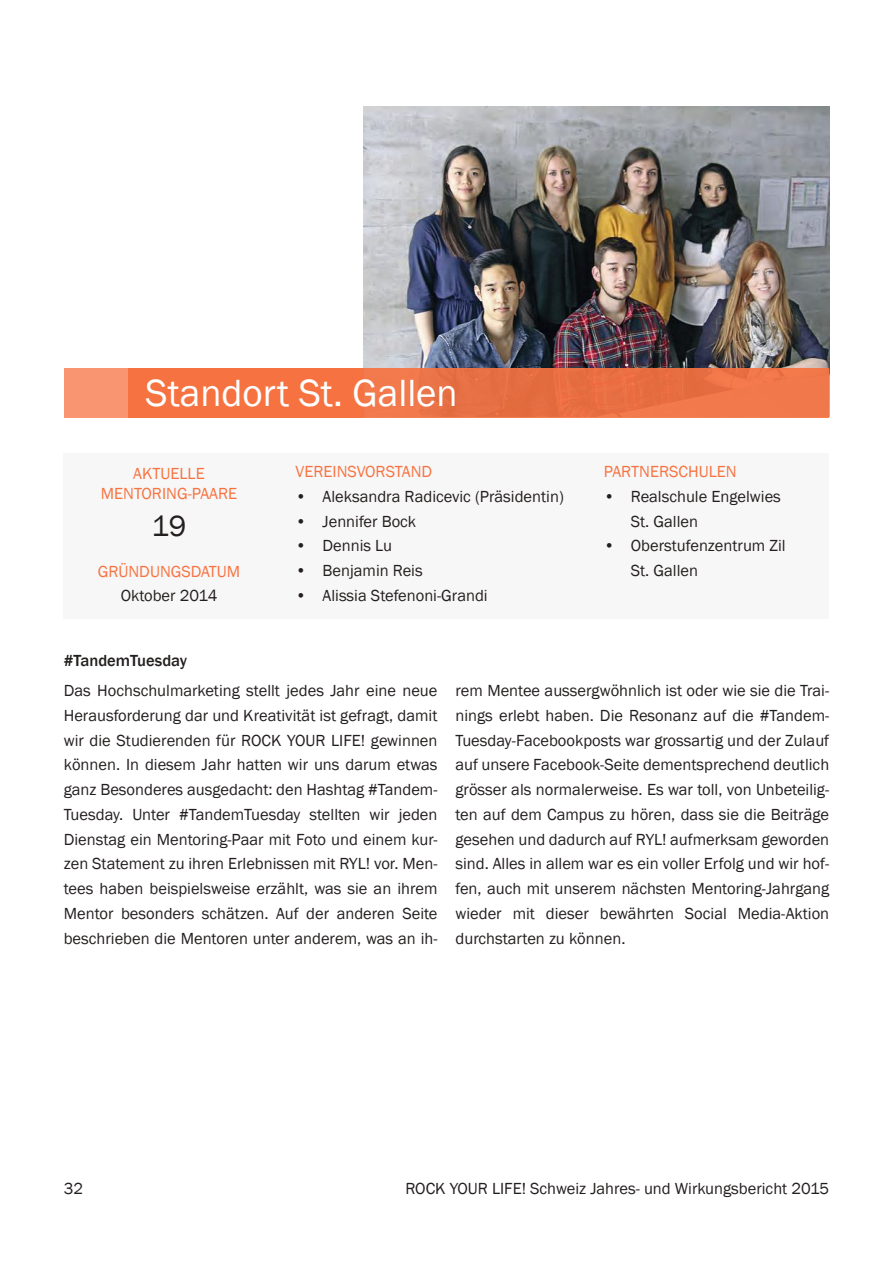
<style>
.page{position:relative;width:893px;height:1263px;background:#fff}
.page>*{position:absolute;margin:0;border:0;box-sizing:border-box;transform-origin:0 0}
.t1{font:39px "Franklin Gothic";color:#fff}
.t2{font:30px "Franklin Gothic";color:#241f1f}
.t3{font:16.5px/24.8px "Franklin Gothic";color:#241f1f;text-align:justify}
.t4{font:16.5px/19.5px "Franklin Gothic";color:#f67341;text-align:center}
.t5{font:500 16.5px "Franklin Gothic";color:#241f1f}
</style>
<div class="page">
<div style="left:64px;top:453px;width:765px;height:166px;background:#f8f7f7"></div>
<img style="left:364px;top:106px;width:465px;height:262px">
<div style="left:128px;top:368px;width:236px;height:49px;background:#f67341"></div>
<div style="left:289px;top:368px;width:540px;height:49px;background:#ef7344"></div>
<div style="left:64px;top:368px;width:64px;height:50px;background:#f99570"></div>
<h1 class="t1" style="left:146px;top:369px;width:314px">Standort St. Gallen</h1>
<p class="t4" style="left:101px;top:464px;width:138px">AKTUELLE<br>MENTORING-PAARE</p>
<h2 class="t2" style="left:152px;top:508px;width:36px">19</h2>
<p class="t4" style="left:98px;top:562px;width:144px">GRÜNDUNGSDATUM</p>
<p class="t3" style="left:121px;top:584px;width:98px">Oktober 2014</p>
<p class="t5" style="left:64px;top:651px;width:125px">#TandemTuesday</p>
<p class="t4" style="left:296px;top:462px;width:138px">VEREINSVORSTAND</p>
<p class="t3" style="left:296px;top:484px;width:270px">• Aleksandra Radicevic (Präsidentin)</p>
<p class="t3" style="left:296px;top:509px;width:122px">• Jennifer Bock</p>
<p class="t3" style="left:296px;top:534px;width:98px">• Dennis Lu</p>
<p class="t3" style="left:296px;top:559px;width:129px">• Benjamin Reis</p>
<p class="t3" style="left:296px;top:583px;width:194px">• Alissia Stefenoni-Grandi</p>
<p class="t4" style="left:604px;top:462px;width:134px">PARTNERSCHULEN</p>
<p class="t3" style="left:631px;top:484px;width:152px;text-indent:-27px">• Realschule Engelwies<br>St. Gallen</p>
<p class="t3" style="left:631px;top:534px;width:156px;text-indent:-27px">• Oberstufenzentrum Zil<br>St. Gallen</p>
<p class="t3" style="left:64px;top:679px;width:375px">Das Hochschulmarketing stellt jedes Jahr eine neue Herausforderung dar und Kreativität ist gefragt, damit wir die Studierenden für ROCK YOUR LIFE! gewinnen können. In diesem Jahr hatten wir uns darum etwas ganz Besonderes ausgedacht: den Hashtag #Tandem-Tuesday. Unter #TandemTuesday stellten wir jeden Dienstag ein Mentoring-Paar mit Foto und einem kur&shy;zen Statement zu ihren Erlebnissen mit RYL! vor. Men&shy;tees haben beispielsweise erzählt, was sie an ihrem Mentor besonders schätzen. Auf der anderen Seite beschrieben die Mentoren unter anderem, was an ih-</p>
<p class="t3" style="left:455px;top:679px;width:375px">rem Mentee aussergwöhnlich ist oder wie sie die Trai&shy;nings erlebt haben. Die Resonanz auf die #Tandem-Tuesday-Facebookposts war grossartig und der Zulauf auf unsere Facebook-Seite dementsprechend deutlich grösser als normalerweise. Es war toll, von Unbeteilig&shy;ten auf dem Campus zu hören, dass sie die Beiträge gesehen und dadurch auf RYL! aufmerksam geworden sind. Alles in allem war es ein voller Erfolg und wir hof&shy;fen, auch mit unserem nächsten Mentoring-Jahrgang wieder mit dieser bewährten Social Media-Aktion durchstarten zu können.</p>
<p class="t3" style="left:64px;top:1176px;width:21px">32</p>
<p class="t3" style="left:405px;top:1176px;width:425px">ROCK YOUR LIFE! Schweiz Jahres- und Wirkungsbericht 2015</p>
</div>
